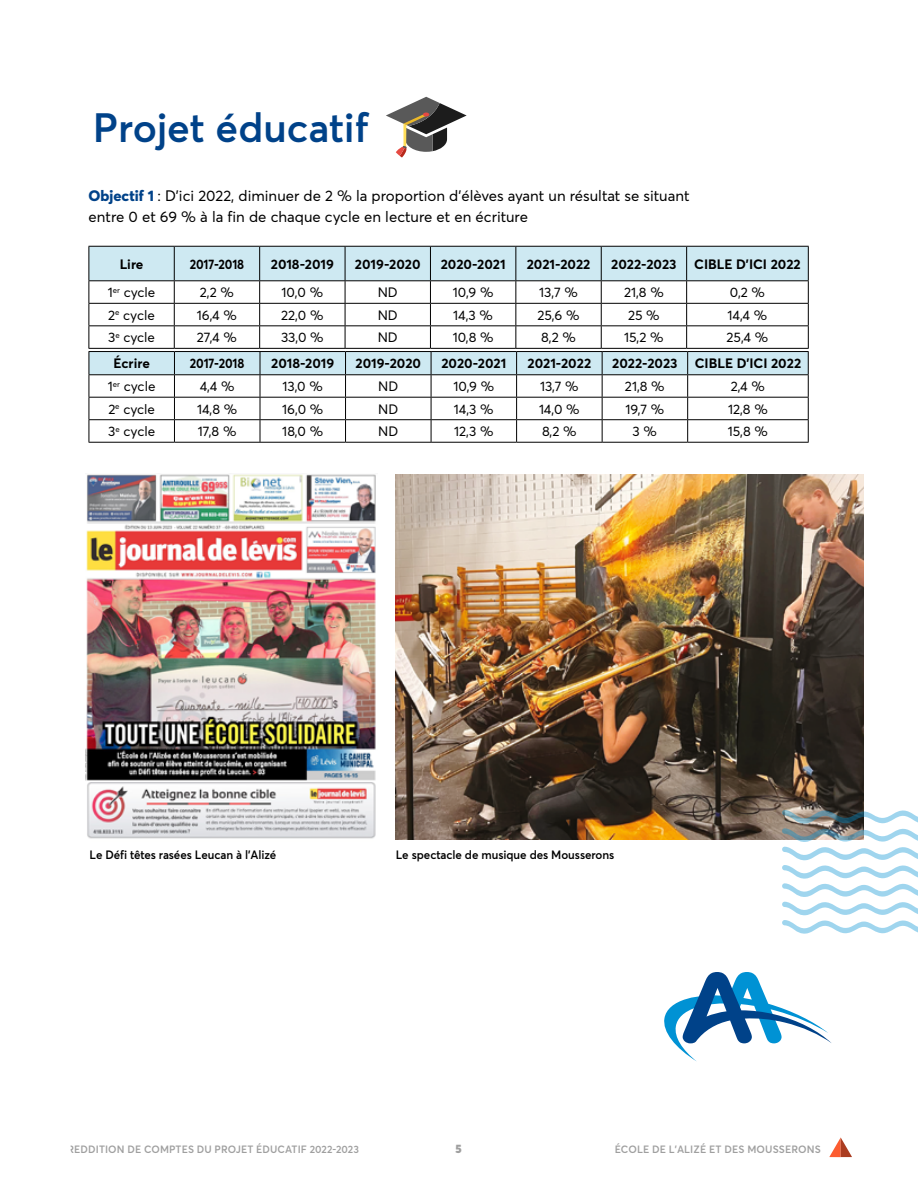
<style>
.page{position:relative;width:918px;height:1188px;background:#fff}
.page>*{position:absolute;margin:0;border:0;box-sizing:border-box;transform-origin:0 0}
.t1{font:600 40.5px "Averta";color:#004289}
.t2{font:15px/21px "Averta";color:#000}
.t3{font:13.5px "Averta";color:#000}
.t4{font:700 13.5px "Averta";color:#000}
.t5{font:700 13.5px "Averta";color:#000;scale:.9 1}
.t6{font:600 12px "Averta";letter-spacing:-.005em;color:#000;scale:.96 1}
.t7{font:900 12px "Averta";color:#9f9f9f}
.t8{font:600 10.5px "Averta";letter-spacing:.01em;color:#9f9f9f}
.s1{font-weight:800;color:#004289}
</style>
<div class="page">
<svg style="left:829px;top:1137px;width:23px;height:20px"></svg>
<svg style="left:89px;top:246px;width:720px;height:196px"></svg>
<hr style="left:89px;top:374px;width:85px;height:1px;background:#000">
<hr style="left:174px;top:374px;width:86px;height:1px;background:#000">
<hr style="left:260px;top:374px;width:86px;height:1px;background:#000">
<hr style="left:346px;top:374px;width:85px;height:1px;background:#000">
<hr style="left:431px;top:374px;width:86px;height:1px;background:#000">
<hr style="left:517px;top:374px;width:85px;height:1px;background:#000">
<hr style="left:602px;top:374px;width:86px;height:1px;background:#000">
<hr style="left:688px;top:374px;width:121px;height:1px;background:#000">
<hr style="left:89px;top:397px;width:85px;height:1px;background:#000">
<hr style="left:174px;top:397px;width:86px;height:1px;background:#000">
<hr style="left:260px;top:397px;width:86px;height:1px;background:#000">
<hr style="left:346px;top:397px;width:85px;height:1px;background:#000">
<hr style="left:431px;top:397px;width:86px;height:1px;background:#000">
<hr style="left:517px;top:397px;width:85px;height:1px;background:#000">
<hr style="left:602px;top:397px;width:86px;height:1px;background:#000">
<hr style="left:688px;top:397px;width:121px;height:1px;background:#000">
<hr style="left:89px;top:419px;width:85px;height:1px;background:#000">
<hr style="left:174px;top:419px;width:86px;height:1px;background:#000">
<hr style="left:260px;top:419px;width:86px;height:1px;background:#000">
<hr style="left:346px;top:419px;width:85px;height:1px;background:#000">
<hr style="left:431px;top:419px;width:86px;height:1px;background:#000">
<hr style="left:517px;top:419px;width:85px;height:1px;background:#000">
<hr style="left:602px;top:419px;width:86px;height:1px;background:#000">
<hr style="left:688px;top:419px;width:121px;height:1px;background:#000">
<hr style="left:89px;top:442px;width:85px;height:1px;background:#000">
<hr style="left:174px;top:442px;width:86px;height:1px;background:#000">
<hr style="left:260px;top:442px;width:86px;height:1px;background:#000">
<hr style="left:346px;top:442px;width:85px;height:1px;background:#000">
<hr style="left:431px;top:442px;width:86px;height:1px;background:#000">
<hr style="left:517px;top:442px;width:85px;height:1px;background:#000">
<hr style="left:602px;top:442px;width:86px;height:1px;background:#000">
<hr style="left:688px;top:442px;width:121px;height:1px;background:#000">
<img style="left:396px;top:474px;width:468px;height:365px">
<img style="left:85px;top:474px;width:291px;height:365px">
<svg style="left:386px;top:97px;width:81px;height:61px"></svg>
<svg style="left:664px;top:972px;width:168px;height:90px"></svg>
<svg style="left:782px;top:810px;width:136px;height:124px"></svg>
<h1 class="t1" style="left:93px;top:102px;width:278px">Projet éducatif</h1>
<p class="t2" style="left:89px;top:185px;width:602px"><span class="s1">Objectif 1</span> : D’ici 2022, diminuer de 2 % la proportion d’élèves ayant un résultat se situant entre 0 et 69 % à la fin de chaque cycle en lecture et en écriture</p>
<p class="t4" style="left:120px;top:255px;width:25px">Lire</p>
<p class="t5" style="left:190px;top:255px;width:62px">2017-2018</p>
<p class="t4" style="left:271px;top:255px;width:65px">2018-2019</p>
<p class="t4" style="left:355px;top:255px;width:67px">2019-2020</p>
<p class="t4" style="left:441px;top:255px;width:66px">2020-2021</p>
<p class="t4" style="left:527px;top:255px;width:65px">2021-2022</p>
<p class="t4" style="left:611px;top:255px;width:67px">2022-2023</p>
<p class="t4" style="left:694px;top:255px;width:108px">CIBLE D’ICI 2022</p>
<p class="t3" style="left:108px;top:284px;width:49px">1<sup>er</sup> cycle</p>
<p class="t3" style="left:200px;top:284px;width:36px">2,2 %</p>
<p class="t3" style="left:282px;top:284px;width:43px">10,0 %</p>
<p class="t3" style="left:378px;top:284px;width:22px">ND</p>
<p class="t3" style="left:453px;top:284px;width:42px">10,9 %</p>
<p class="t3" style="left:539px;top:284px;width:40px">13,7 %</p>
<p class="t3" style="left:624px;top:284px;width:41px">21,8 %</p>
<p class="t3" style="left:730px;top:284px;width:37px">0,2 %</p>
<p class="t3" style="left:108px;top:307px;width:48px">2<sup>e</sup> cycle</p>
<p class="t3" style="left:197px;top:307px;width:42px">16,4 %</p>
<p class="t3" style="left:281px;top:307px;width:44px">22,0 %</p>
<p class="t3" style="left:378px;top:307px;width:22px">ND</p>
<p class="t3" style="left:453px;top:307px;width:41px">14,3 %</p>
<p class="t3" style="left:538px;top:307px;width:44px">25,6 %</p>
<p class="t3" style="left:628px;top:307px;width:33px">25 %</p>
<p class="t3" style="left:728px;top:307px;width:41px">14,4 %</p>
<p class="t3" style="left:108px;top:329px;width:49px">3<sup>e</sup> cycle</p>
<p class="t3" style="left:197px;top:329px;width:42px">27,4 %</p>
<p class="t3" style="left:281px;top:329px;width:44px">33,0 %</p>
<p class="t3" style="left:378px;top:329px;width:22px">ND</p>
<p class="t3" style="left:453px;top:329px;width:42px">10,8 %</p>
<p class="t3" style="left:541px;top:329px;width:36px">8,2 %</p>
<p class="t3" style="left:624px;top:329px;width:41px">15,2 %</p>
<p class="t3" style="left:727px;top:329px;width:43px">25,4 %</p>
<p class="t4" style="left:114px;top:355px;width:38px">Écrire</p>
<p class="t5" style="left:190px;top:355px;width:62px">2017-2018</p>
<p class="t4" style="left:271px;top:355px;width:65px">2018-2019</p>
<p class="t4" style="left:356px;top:355px;width:67px">2019-2020</p>
<p class="t4" style="left:441px;top:355px;width:66px">2020-2021</p>
<p class="t4" style="left:528px;top:355px;width:65px">2021-2022</p>
<p class="t4" style="left:612px;top:355px;width:67px">2022-2023</p>
<p class="t4" style="left:695px;top:355px;width:108px">CIBLE D’ICI 2022</p>
<p class="t3" style="left:108px;top:378px;width:49px">1<sup>er</sup> cycle</p>
<p class="t3" style="left:200px;top:378px;width:36px">4,4 %</p>
<p class="t3" style="left:283px;top:378px;width:42px">13,0 %</p>
<p class="t3" style="left:378px;top:378px;width:22px">ND</p>
<p class="t3" style="left:453px;top:378px;width:42px">10,9 %</p>
<p class="t3" style="left:540px;top:378px;width:40px">13,7 %</p>
<p class="t3" style="left:625px;top:378px;width:41px">21,8 %</p>
<p class="t3" style="left:731px;top:378px;width:36px">2,4 %</p>
<p class="t3" style="left:108px;top:400px;width:48px">2<sup>e</sup> cycle</p>
<p class="t3" style="left:197px;top:400px;width:42px">14,8 %</p>
<p class="t3" style="left:282px;top:400px;width:43px">16,0 %</p>
<p class="t3" style="left:378px;top:400px;width:22px">ND</p>
<p class="t3" style="left:454px;top:400px;width:41px">14,3 %</p>
<p class="t3" style="left:539px;top:400px;width:42px">14,0 %</p>
<p class="t3" style="left:625px;top:400px;width:41px">19,7 %</p>
<p class="t3" style="left:728px;top:400px;width:41px">12,8 %</p>
<p class="t3" style="left:108px;top:423px;width:49px">3<sup>e</sup> cycle</p>
<p class="t3" style="left:198px;top:423px;width:40px">17,8 %</p>
<p class="t3" style="left:282px;top:423px;width:42px">18,0 %</p>
<p class="t3" style="left:378px;top:423px;width:22px">ND</p>
<p class="t3" style="left:454px;top:423px;width:41px">12,3 %</p>
<p class="t3" style="left:542px;top:423px;width:36px">8,2 %</p>
<p class="t3" style="left:633px;top:423px;width:26px">3 %</p>
<p class="t3" style="left:728px;top:423px;width:42px">15,8 %</p>
<p class="t6" style="left:90px;top:847px;width:196px">Le Défi têtes rasées Leucan à l’Alizé</p>
<p class="t6" style="left:396px;top:847px;width:229px">Le spectacle de musique des Mousserons</p>
<p class="t8" style="left:68px;top:1143px;width:293px">REDDITION DE COMPTES DU PROJET ÉDUCATIF 2022-2023</p>
<p class="t7" style="left:456px;top:1141px;width:8px">5</p>
<p class="t8" style="left:615px;top:1142px;width:207px">ÉCOLE DE L’ALIZÉ ET DES MOUSSERONS</p>
</div>
